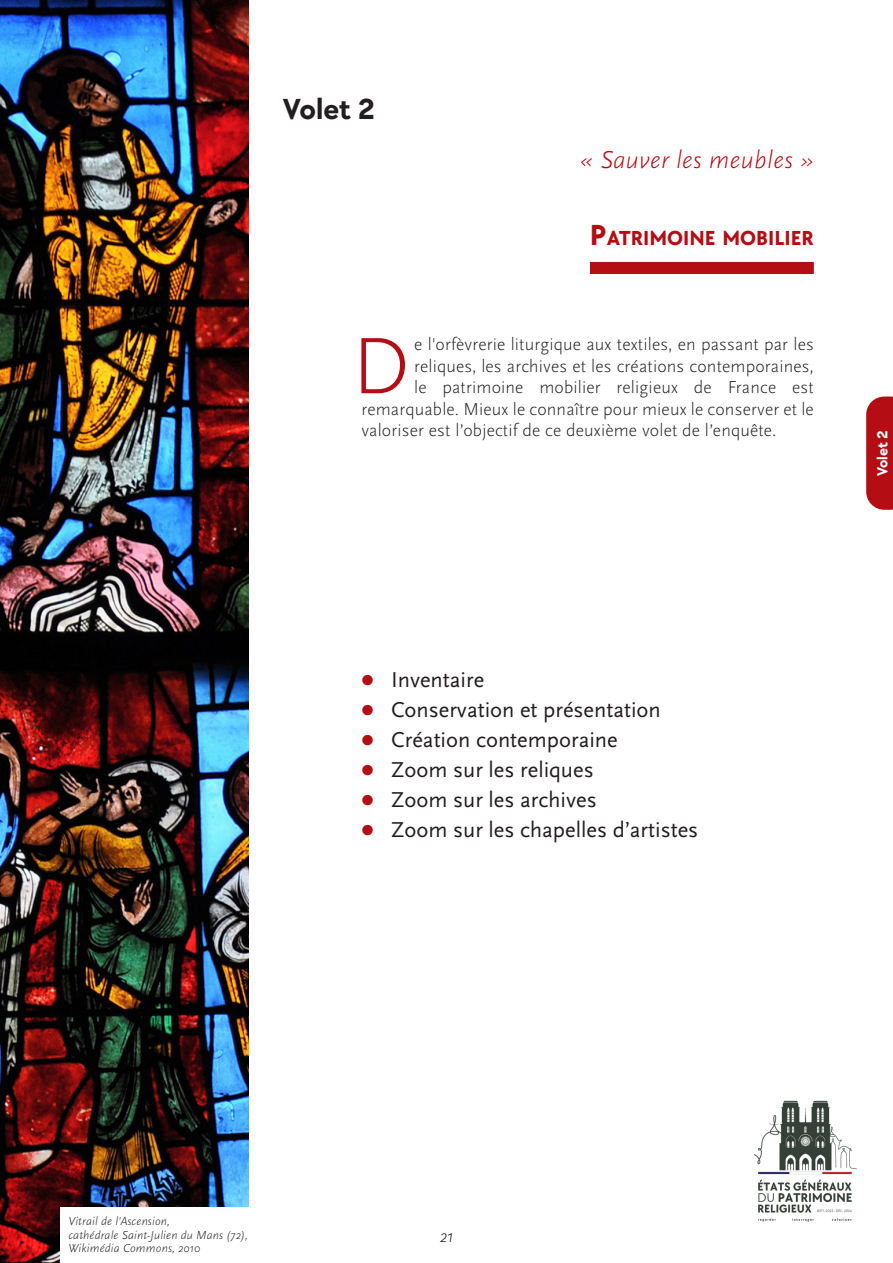
<style>
.page{position:relative;width:893px;height:1263px;background:#fff}
.page>*{position:absolute;margin:0;border:0;box-sizing:border-box;transform-origin:0 0}
.Texte_Chapôs{font:300 83.4px "Scala Sans Pro";color:#b40d14}
.t1{font:700 30px "TT Chocolates Trl";color:#231f20}
.t2{font:italic 300 25.5px "Scala Sans Pro";letter-spacing:.01em;color:#b40d14}
.t3{font:22.5px "Scala Sans Pro";color:#231f20}
.t4{font:700 21px "TT Chocolates Trl";color:#b40d14}
.Texte_Chapôs-2{font:300 18px "Scala Sans Pro";letter-spacing:.01em;color:#231f20}
.t5{font:italic 300 18px "Scala Sans Pro";color:#231f20}
.t6{font:700 15px "TT Chocolates Trl";color:#fff}
.Légendes_images{font:italic 300 12px/13.5px "Scala Sans Pro";letter-spacing:.01em;color:#231f20}
.s1{font-size:30px}
.s2{font-weight:900;font-size:30px;color:#b40d14}
</style>
<div class="page">
<div style="left:590px;top:262px;width:224px;height:12px;background:#b40d14"></div>
<img style="left:754px;top:1100px;width:103px;height:122px">
<svg style="left:866px;top:397px;width:27px;height:113px"></svg>
<img style="left:0;top:0;width:249px;height:1263px">
<div style="left:60px;top:1208px;width:197px;height:55px;background:#fff"></div>
<h2 class="t1" style="left:283px;top:88px;width:94px">Volet 2</h2>
<h3 class="t2" style="left:579px;top:145px;width:236px">« Sauver les meubles »</h3>
<p class="t4" style="left:590px;top:223px;width:225px"><span class="s1">P</span>ATRIMOINE MOBILIER</p>
<p class="Texte_Chapôs" style="left:352px;top:318px;width:60px">D</p>
<p class="Texte_Chapôs-2" style="left:414px;top:334px;width:401px">e l'orfèvrerie liturgique aux textiles, en passant par les</p>
<p class="Texte_Chapôs-2" style="left:414px;top:355px;width:401px">reliques, les archives et les créations contemporaines,</p>
<p class="Texte_Chapôs-2" style="left:414px;top:377px;width:401px">le patrimoine mobilier religieux de France est</p>
<p class="Texte_Chapôs-2" style="left:361px;top:399px;width:454px">remarquable. Mieux le connaître pour mieux le conserver et le</p>
<p class="Texte_Chapôs-2" style="left:361px;top:420px;width:417px">valoriser est l’objectif de ce deuxième volet de l’enquête.</p>
<p class="t6" style="left:872px;top:476px;width:48px;rotate:-90deg">Volet 2</p>
<p class="t3" style="left:361px;top:667px;width:124px"><span class="s2">•</span> Inventaire</p>
<p class="t3" style="left:361px;top:697px;width:301px"><span class="s2">•</span> Conservation et présentation</p>
<p class="t3" style="left:361px;top:727px;width:258px"><span class="s2">•</span> Création contemporaine</p>
<p class="t3" style="left:361px;top:757px;width:234px"><span class="s2">•</span> Zoom sur les reliques</p>
<p class="t3" style="left:361px;top:787px;width:237px"><span class="s2">•</span> Zoom sur les archives</p>
<p class="t3" style="left:361px;top:817px;width:338px"><span class="s2">•</span> Zoom sur les chapelles d’artistes</p>
<p class="Légendes_images" style="left:62px;top:1214px;width:181px">Vitrail de l'Ascension,<br>cathédrale Saint-Julien du Mans (72),<br>Wikimédia Commons, 2010</p>
<p class="Légendes_images" style="left:68px;top:1214px;width:181px">Vitrail de l'Ascension,<br>cathédrale Saint-Julien du Mans (72),<br>Wikimédia Commons, 2010</p>
<p class="t5" style="left:439px;top:1226px;width:16px">21</p>
</div>
